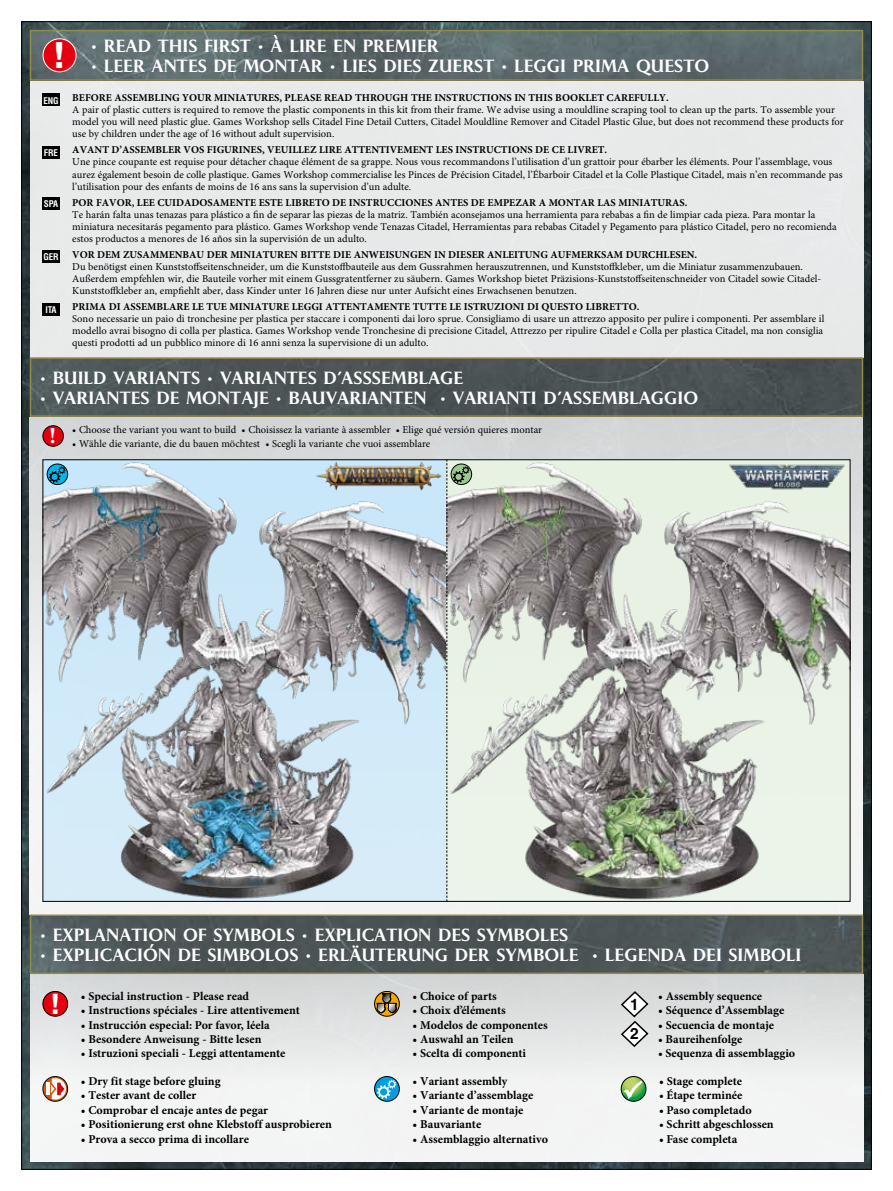
<style>
.page{position:relative;width:893px;height:1191px;background:#fff}
.page>*{position:absolute;margin:0;border:0;box-sizing:border-box;transform-origin:0 0}
.t1{font:900 condensed 27px "Helvetica LT";color:#fff}
.t2{font:700 22.5px "Minion Pro";color:#fff}
.t3{font:600 16.5px/19.5px "Pompei Std";color:#fff}
.t4{font:700 15.6px/29.5px "Helvetica LT";color:#000}
.t5{font:700 12px "Minion Pro";color:#000}
.t6{font:10.5px/12px "Minion Pro";color:#000}
.t7{font:700 10.5px "Minion Pro";color:#000}
.t8{font:700 condensed 9px "Helvetica LT";letter-spacing:-.02em;color:#fff}
</style>
<div class="page">
<img style="left:23px;top:23px;width:847px;height:1144px">
<div style="left:30px;top:81px;width:833px;height:276px;background:#e8e9e9"></div>
<div style="left:30px;top:974px;width:833px;height:187px;background:linear-gradient(to bottom,#d7d9d9,#fbfcfc)"></div>
<svg style="left:30px;top:417px;width:833px;height:497px;fill:#d6d8d8"></svg>
<svg style="left:33px;top:917px;width:827px;height:54px;background:#4c5557"></svg>
<div style="left:30px;top:914px;width:833px;height:60px;border:2px solid #968a49"></div>
<div style="left:31px;top:358px;width:831px;height:58px;background:#4a5355"></div>
<div style="left:30px;top:357px;width:833px;height:60px;border:2px solid #968a49"></div>
<svg style="left:33px;top:33px;width:827px;height:45px;background:#5d6b6e"></svg>
<div style="left:30px;top:30px;width:833px;height:51px;border:2px solid #968a49"></div>
<div style="left:43px;top:39px;width:33px;height:33px;background:#e3000f;border-radius:50%"></div>
<div style="left:43px;top:38px;width:34px;height:34px;border:1px solid #fff;border-radius:50%"></div>
<svg style="left:621px;top:1076px;width:25px;height:25px"></svg>
<svg style="left:623px;top:1080px;width:20px;height:19px"></svg>
<div style="left:621px;top:1076px;width:25px;height:25px;border:1px solid #000;border-radius:50%"></div>
<svg style="left:375px;top:1076px;width:24px;height:25px"></svg>
<svg style="left:377px;top:1079px;width:19px;height:20px"></svg>
<div style="left:374px;top:1076px;width:26px;height:25px;border:1px solid #000;border-radius:50%"></div>
<svg style="left:43px;top:1076px;width:24px;height:25px"></svg>
<hr style="left:46px;top:1082px;width:4px;height:13px;background:#fff">
<svg style="left:51px;top:1078px;width:15px;height:21px"></svg>
<div style="left:43px;top:1076px;width:25px;height:25px;border:1px solid #000;border-radius:50%"></div>
<div style="left:43px;top:991px;width:25px;height:25px;background:#e3000f;border-radius:50%"></div>
<div style="left:43px;top:991px;width:25px;height:25px;border:1px solid #000;border-radius:50%"></div>
<svg style="left:374px;top:991px;width:26px;height:25px"></svg>
<svg style="left:377px;top:993px;width:20px;height:20px"></svg>
<div style="left:374px;top:991px;width:26px;height:25px;border:1px solid #000;border-radius:50%"></div>
<div style="left:43px;top:94px;width:17px;height:12px;background:#000"></div>
<div style="left:43px;top:146px;width:17px;height:12px;background:#000"></div>
<div style="left:43px;top:197px;width:17px;height:13px;background:#000"></div>
<div style="left:43px;top:250px;width:17px;height:13px;background:#000"></div>
<div style="left:43px;top:303px;width:17px;height:12px;background:#000"></div>
<img style="left:45px;top:461px;width:401px;height:438px">
<svg style="left:470px;top:461px;width:378px;height:438px;background:#b8bbb4"></svg>
<div style="left:43px;top:426px;width:20px;height:20px;background:#e3000f;border-radius:50%"></div>
<div style="left:43px;top:425px;width:21px;height:21px;border:1px solid #000;border-radius:50%"></div>
<svg style="left:49px;top:466px;width:17px;height:17px"></svg>
<div style="left:47px;top:463px;width:21px;height:22px;border:1px solid #000;border-radius:50%"></div>
<div style="left:451px;top:463px;width:21px;height:22px;border:1px solid #000;border-radius:50%"></div>
<svg style="left:446px;top:459px;width:24px;height:442px;background:#ccd1c9"></svg>
<img style="left:313px;top:456px;width:131px;height:38px">
<img style="left:727px;top:460px;width:120px;height:33px">
<svg style="left:622px;top:992px;width:25px;height:24px"></svg>
<div style="left:621px;top:991px;width:27px;height:26px;border:2px solid #000;border-radius:50%"></div>
<svg style="left:622px;top:1021px;width:25px;height:25px"></svg>
<div style="left:621px;top:1021px;width:27px;height:25px;border:2px solid #000;border-radius:50%"></div>
<h3 class="t3" style="left:54px;top:36px;width:657px;text-indent:37px">• READ THIS FIRST • À LIRE EN PREMIER<br><sup>!</sup> • LEER ANTES DE MONTAR • LIES DIES ZUERST • LEGGI PRIMA QUESTO</h3>
<p class="t7" style="left:72px;top:92px;width:598px">BEFORE ASSEMBLING YOUR MINIATURES, PLEASE READ THROUGH THE INSTRUCTIONS IN THIS BOOKLET CAREFULLY.</p>
<p class="t6" style="left:72px;top:104px;width:773px">A pair of plastic cutters is required to remove the plastic components in this kit from their frame. We advise using a mouldline scraping tool to clean up the parts. To assemble your model you will need plastic glue. Games Workshop sells Citadel Fine Detail Cutters, Citadel Mouldline Remover and Citadel Plastic Glue, but does not recommend these products for use by children under the age of 16 without adult supervision.</p>
<p class="t7" style="left:72px;top:144px;width:536px">AVANT D’ASSEMBLER VOS FIGURINES, VEUILLEZ LIRE ATTENTIVEMENT LES INSTRUCTIONS DE CE LIVRET.</p>
<p class="t6" style="left:72px;top:157px;width:772px">Une pince coupante est requise pour détacher chaque élément de sa grappe. Nous vous recommandons l’utilisation d’un grattoir pour ébarber les éléments. Pour l’assemblage, vous aurez également besoin de colle plastique. Games Workshop commercialise les Pinces de Précision Citadel, l’Ébarboir Citadel et la Colle Plastique Citadel, mais n’en recommande pas l’utilisation pour des enfants de moins de 16 ans sans la supervision d’un adulte.</p>
<p class="t7" style="left:72px;top:196px;width:617px">POR FAVOR, LEE CUIDADOSAMENTE ESTE LIBRETO DE INSTRUCCIONES ANTES DE EMPEZAR A MONTAR LAS MINIATURAS.</p>
<p class="t6" style="left:72px;top:209px;width:766px">Te harán falta unas tenazas para plástico a fin de separar las piezas de la matriz. También aconsejamos una herramienta para rebabas a fin de limpiar cada pieza. Para montar la miniatura necesitarás pegamento para plástico. Games Workshop vende Tenazas Citadel, Herramientas para rebabas Citadel y Pegamento para plástico Citadel, pero no recomienda estos productos a menores de 16 años sin la supervisión de un adulto.</p>
<p class="t7" style="left:72px;top:248px;width:626px">VOR DEM ZUSAMMENBAU DER MINIATUREN BITTE DIE ANWEISUNGEN IN DIESER ANLEITUNG AUFMERKSAM DURCHLESEN.</p>
<p class="t6" style="left:72px;top:261px;width:750px">Du benötigst einen Kunststoffseitenschneider, um die Kunststoffbauteile aus dem Gussrahmen herauszutrennen, und Kunststoffkleber, um die Miniatur zusammenzubauen.<br>Außerdem empfehlen wir, die Bauteile vorher mit einem Gussgratentferner zu säubern. Games Workshop bietet Präzisions-Kunststoffseitenschneider von Citadel sowie Citadel-<br>Kunststoffkleber an, empfiehlt aber, dass Kinder unter 16 Jahren diese nur unter Aufsicht eines Erwachsenen benutzen.</p>
<p class="t7" style="left:72px;top:301px;width:569px">PRIMA DI ASSEMBLARE LE TUE MINIATURE LEGGI ATTENTAMENTE TUTTE LE ISTRUZIONI DI QUESTO LIBRETTO.</p>
<p class="t6" style="left:72px;top:313px;width:754px;text-align:justify">Sono necessarie un paio di tronchesine per plastica per staccare i componenti dai loro sprue. Consigliamo di usare un attrezzo apposito per pulire i componenti. Per assemblare il modello avrai bisogno di colla per plastica. Games Workshop vende Tronchesine di precisione Citadel, Attrezzo per ripulire Citadel e Colla per plastica Citadel, ma non consiglia questi prodotti ad un pubblico minore di 16 anni senza la supervisione di un adulto.</p>
<p class="t8" style="left:43px;top:95px;width:17px">ENG</p>
<p class="t8" style="left:44px;top:147px;width:16px">FRE</p>
<p class="t8" style="left:44px;top:198px;width:16px">SPA</p>
<p class="t8" style="left:43px;top:251px;width:17px">GER</p>
<p class="t8" style="left:45px;top:304px;width:13px">ITA</p>
<h3 class="t3" style="left:40px;top:368px;width:425px">• BUILD VARIANTS • VARIANTES D’ASSSEMBLAGE</h3>
<h3 class="t3" style="left:40px;top:387px;width:660px">• VARIANTES DE MONTAJE • BAUVARIANTEN • VARIANTI D’ASSEMBLAGGIO</h3>
<h2 class="t2" style="left:50px;top:422px;width:8px">!</h2>
<p class="t6" style="left:72px;top:424px;width:471px">• Choose the variant you want to build • Choisissez la variante à assembler • Elige qué versión quieres montar</p>
<p class="t6" style="left:72px;top:438px;width:360px">• Wähle die variante, die du bauen möchtest • Scegli la variante che vuoi assemblare</p>
<h3 class="t3" style="left:40px;top:925px;width:530px">• EXPLANATION OF SYMBOLS • EXPLICATION DES SYMBOLES</h3>
<h3 class="t3" style="left:40px;top:944px;width:763px">• EXPLICACIÓN DE SIMBOLOS • ERLÄUTERUNG DER SYMBOLE • LEGENDA DEI SIMBOLI</h3>
<h1 class="t1" style="left:51px;top:986px;width:10px">!</h1>
<p class="t5" style="left:81px;top:988px;width:170px">• Special instruction - Please read</p>
<p class="t5" style="left:81px;top:1003px;width:220px">• Instructions spéciales - Lire attentivement</p>
<p class="t5" style="left:81px;top:1017px;width:190px">• Instrucción especial: Por favor, léela</p>
<p class="t5" style="left:81px;top:1032px;width:182px">• Besondere Anweisung - Bitte lesen</p>
<p class="t5" style="left:81px;top:1046px;width:206px">• Istruzioni speciali - Leggi attentamente</p>
<p class="t5" style="left:81px;top:1073px;width:141px">• Dry fit stage before gluing</p>
<p class="t5" style="left:81px;top:1088px;width:117px">• Tester avant de coller</p>
<p class="t5" style="left:81px;top:1102px;width:189px">• Comprobar el encaje antes de pegar</p>
<p class="t5" style="left:81px;top:1117px;width:253px">• Positionierung erst ohne Klebstoff ausprobieren</p>
<p class="t5" style="left:81px;top:1131px;width:170px">• Prova a secco prima di incollare</p>
<p class="t5" style="left:412px;top:988px;width:86px">• Choice of parts</p>
<p class="t5" style="left:412px;top:1003px;width:95px">• Choix d’éléments</p>
<p class="t5" style="left:412px;top:1017px;width:137px">• Modelos de componentes</p>
<p class="t5" style="left:412px;top:1032px;width:103px">• Auswahl an Teilen</p>
<p class="t5" style="left:412px;top:1046px;width:115px">• Scelta di componenti</p>
<p class="t5" style="left:412px;top:1073px;width:96px">• Variant assembly</p>
<p class="t5" style="left:412px;top:1088px;width:122px">• Variante d’assemblage</p>
<p class="t5" style="left:412px;top:1102px;width:112px">• Variante de montaje</p>
<p class="t5" style="left:412px;top:1117px;width:70px">• Bauvariante</p>
<p class="t5" style="left:412px;top:1131px;width:137px">• Assemblaggio alternativo</p>
<h3 class="t4" style="left:630px;top:989px;width:10px">1<br>2</h3>
<p class="t5" style="left:658px;top:988px;width:106px">• Assembly sequence</p>
<p class="t5" style="left:658px;top:1003px;width:128px">• Séquence d’Assemblage</p>
<p class="t5" style="left:658px;top:1017px;width:118px">• Secuencia de montaje</p>
<p class="t5" style="left:658px;top:1032px;width:86px">• Baureihenfolge</p>
<p class="t5" style="left:658px;top:1046px;width:139px">• Sequenza di assemblaggio</p>
<p class="t5" style="left:659px;top:1073px;width:84px">• Stage complete</p>
<p class="t5" style="left:659px;top:1088px;width:85px">• Étape terminée</p>
<p class="t5" style="left:659px;top:1102px;width:94px">• Paso completado</p>
<p class="t5" style="left:659px;top:1117px;width:116px">• Schritt abgeschlossen</p>
<p class="t5" style="left:659px;top:1131px;width:80px">• Fase completa</p>
</div>
